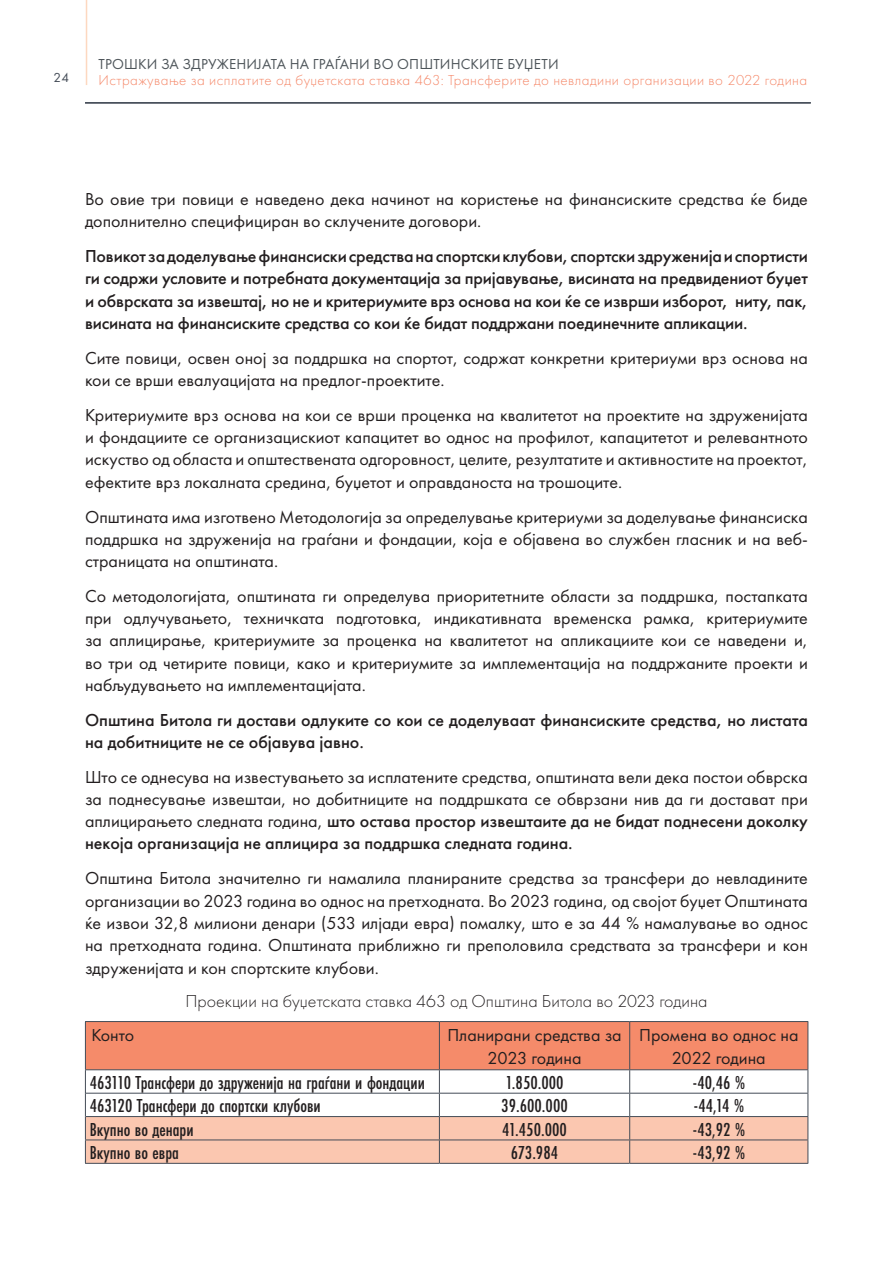
<style>
.page{position:relative;width:893px;height:1263px;background:#fff}
.page>*{position:absolute;margin:0;border:0;box-sizing:border-box;transform-origin:0 0}
.t1{font:500 19.5px "Futura PT Cond";color:#231f20}
.t2{font:18px/22.2px "Futura PT";color:#231f20;text-align:justify}
.t3{font:500 18px/22.2px "Futura PT";color:#231f20;text-align:justify}
.t4{font:300 18px "Futura PT";color:#231f20}
.t5{font:300 15px "Futura PT";letter-spacing:.03em;color:#f58768}
.t6{font:15px "Futura PT";letter-spacing:.01em;color:#4e555a}
.t7{font:13.5px "Futura PT";color:#444c57}
.s1{font-weight:500}
</style>
<div class="page">
<hr style="left:86px;top:0;width:1px;height:85px;background:#fdd8c0">
<hr style="left:85px;top:103px;width:726px;height:1px;background:#444c57">
<hr style="left:85px;top:102px;width:726px;height:1px;background:#444c57">
<svg style="left:85px;top:1021px;width:723px;height:142px"></svg>
<hr style="left:85px;top:1139px;width:354px;height:1px;background:#444c57">
<hr style="left:439px;top:1139px;width:191px;height:1px;background:#444c57">
<hr style="left:630px;top:1139px;width:178px;height:1px;background:#444c57">
<hr style="left:85px;top:1163px;width:354px;height:1px;background:#444c57">
<hr style="left:439px;top:1163px;width:191px;height:1px;background:#444c57">
<hr style="left:630px;top:1163px;width:178px;height:1px;background:#444c57">
<p class="t6" style="left:99px;top:55px;width:462px">ТРОШКИ ЗА ЗДРУЖЕНИЈАТА НА ГРАЃАНИ ВО ОПШТИНСКИТЕ БУЏЕТИ</p>
<p class="t7" style="left:53px;top:69px;width:17px">24</p>
<p class="t5" style="left:98px;top:72px;width:710px">Истражување за исплатите од буџетската ставка 463: Трансферите до невладини организации во 2022 година</p>
<p class="t2" style="left:85px;top:188px;width:724px">Во овие три повици е наведено дека начинот на користење на финансиските средства ќе биде дополнително специфициран во склучените договори.</p>
<p class="t3" style="left:85px;top:245px;width:724px">Повикот за доделување финансиски средства на спортски клубови, спортски здруженија и спортисти ги содржи условите и потребната документација за пријавување, висината на предвидениот буџет и обврската за извештај, но не и критериумите врз основа на кои ќе се изврши изборот, ниту, пак, висината на финансиските средства со кои ќе бидат поддржани поединечните апликации.</p>
<p class="t2" style="left:85px;top:347px;width:724px">Сите повици, освен оној за поддршка на спортот, содржат конкретни критериуми врз основа на кои се врши евалуацијата на предлог-проектите.</p>
<p class="t2" style="left:85px;top:404px;width:724px">Критериумите врз основа на кои се врши проценка на квалитетот на проектите на здруженијата и фондациите се организацискиот капацитет во однос на профилот, капацитетот и релевантното искуство од областа и општествената одгоровност, целите, резултатите и активностите на проектот, ефектите врз локалната средина, буџетот и оправданоста на трошоците.</p>
<p class="t2" style="left:85px;top:505px;width:724px">Општината има изготвено Методологија за определување критериуми за доделување финансиска поддршка на здруженија на граѓани и фондации, која е објавена во службен гласник и на веб&shy;страницата на општината.</p>
<p class="t2" style="left:85px;top:585px;width:724px">Со методологијата, општината ги определува приоритетните области за поддршка, постапката при одлучувањето, техничката подготовка, индикативната временска рамка, критериумите за аплицирање, критериумите за проценка на квалитетот на апликациите кои се наведени и, во три од четирите повици, како и критериумите за имплементација на поддржаните проекти и набљудувањето на имплементацијата.</p>
<p class="t3" style="left:85px;top:709px;width:724px">Општина Битола ги достави одлуките со кои се доделуваат финансиските средства, но листата на добитниците не се објавува јавно.</p>
<p class="t2" style="left:85px;top:766px;width:724px">Што се однесува на известувањето за исплатените средства, општината вели дека постои обврска за поднесување извештаи, но добитниците на поддршката се обврзани нив да ги достават при аплицирањето следната година, <span class="s1">што остава простор извештаите да не бидат поднесени доколку некоја организација не аплицира за поддршка следната година.</span></p>
<p class="t2" style="left:85px;top:867px;width:724px">Општина Битола значително ги намалила планираните средства за трансфери до невладините организации во 2023 година во однос на претходната. Во 2023 година, од својот буџет Општината ќе извои 32,8 милиони денари (533 илјади евра) помалку, што е за 44 % намалување во однос на претходната година. Општината приближно ги преполовила средствата за трансфери и кон здруженијата и кон спортските клубови.</p>
<p class="t4" style="left:185px;top:990px;width:524px">Проекции на буџетската ставка 463 од Општина Битола во 2023 година</p>
<p class="t2" style="left:91px;top:1024px;width:44px">Конто</p>
<p class="t2" style="left:447px;top:1024px;width:176px;text-align:center">Планирани средства за<br>2023 година</p>
<p class="t2" style="left:639px;top:1024px;width:161px;text-align:center">Промена во однос на<br>2022 година</p>
<p class="t1" style="left:90px;top:1071px;width:337px">463110 Трансфери до здруженија на граѓани и фондации</p>
<p class="t1" style="left:505px;top:1071px;width:60px">1.850.000</p>
<p class="t1" style="left:692px;top:1071px;width:54px">-40,46 %</p>
<p class="t1" style="left:90px;top:1094px;width:233px">463120 Трансфери до спортски клубови</p>
<p class="t1" style="left:501px;top:1094px;width:68px">39.600.000</p>
<p class="t1" style="left:693px;top:1094px;width:52px">-44,14 %</p>
<p class="t1" style="left:90px;top:1118px;width:105px">Вкупно во денари</p>
<p class="t1" style="left:502px;top:1118px;width:66px">41.450.000</p>
<p class="t1" style="left:692px;top:1118px;width:54px">-43,92 %</p>
<p class="t1" style="left:90px;top:1141px;width:91px">Вкупно во евра</p>
<p class="t1" style="left:511px;top:1141px;width:49px">673.984</p>
<p class="t1" style="left:692px;top:1141px;width:54px">-43,92 %</p>
</div>
